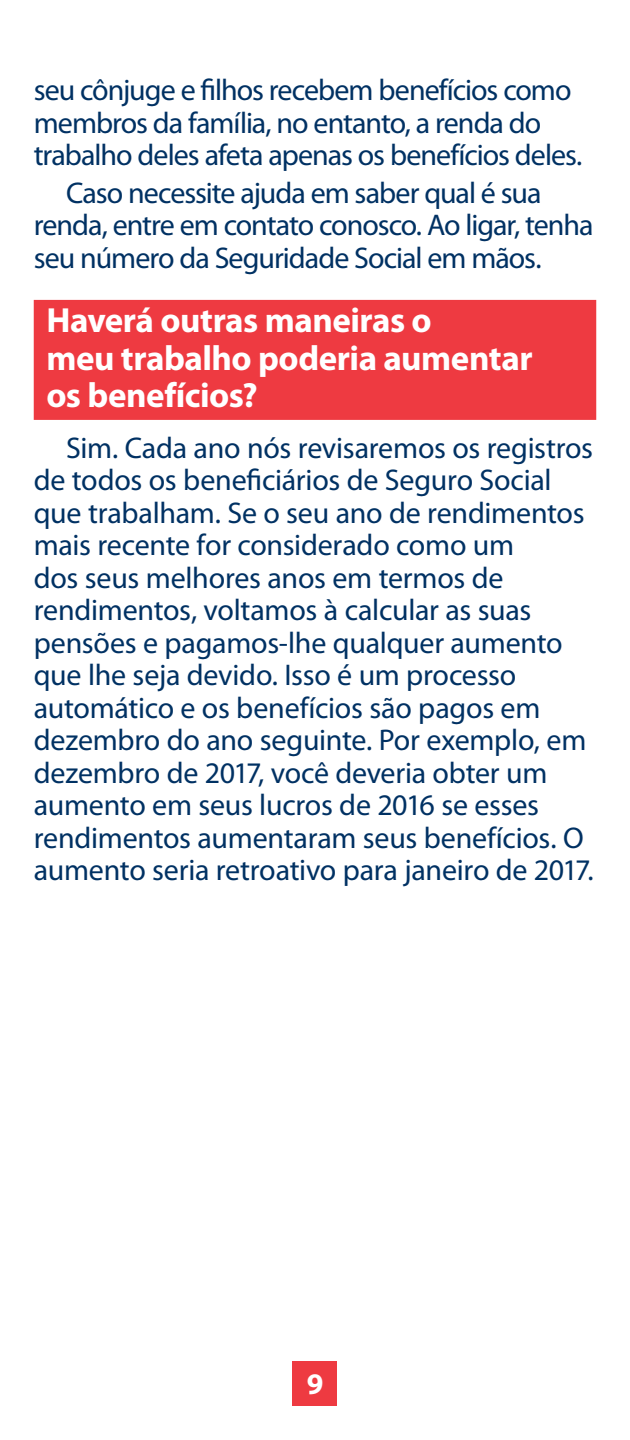
<style>
.page{position:relative;width:630px;height:1440px;background:#fff}
.page>*{position:absolute;margin:0;border:0;box-sizing:border-box;transform-origin:0 0}
.H1-3{font:700 35px/37.5px "Myriad Pro";letter-spacing:-.015em;color:#fff}
.Paragraph{font:30px/32.5px "Myriad Pro";letter-spacing:-.01em;color:#003163}
.Paragraph-2{font:30px/32.5px "Myriad Pro";letter-spacing:-.03em;color:#003163}
.Paragraph-3{font:30px/32.5px "Myriad Pro";letter-spacing:-.035em;color:#003163}
.t1{font:700 30px "Myriad Pro";color:#fff}
</style>
<div class="page">
<div style="left:292px;top:1361px;width:46px;height:45px;background:#ee3a41"></div>
<div style="left:34px;top:300px;width:562px;height:120px;background:#ee3a41"></div>
<p class="Paragraph-2" style="left:34px;top:73px;width:550px">seu cônjuge e filhos recebem benefícios como membros da família, no entanto, a renda do trabalho deles afeta apenas os benefícios deles.</p>
<p class="Paragraph-3" style="left:34px;top:176px;width:561px;text-indent:32px">Caso necessite ajuda em saber qual é sua renda, entre em contato conosco. Ao ligar, tenha seu número da Seguridade Social em mãos.</p>
<h1 class="H1-3" style="left:46px;top:301px;width:488px">Haverá outras maneiras o<br>meu trabalho poderia aumentar os benefícios?</h1>
<p class="Paragraph" style="left:34px;top:431px;width:561px;text-indent:32px">Sim. Cada ano nós revisaremos os registros de todos os beneficiários de Seguro Social que trabalham. Se o seu ano de rendimentos mais recente for considerado como um<br>dos seus melhores anos em termos de rendimentos, voltamos à calcular as suas pensões e pagamos-lhe qualquer aumento que lhe seja devido. Isso é um processo automático e os benefícios são pagos em dezembro do ano seguinte. Por exemplo, em dezembro de 2017, você deveria obter um aumento em seus lucros de 2016 se esses rendimentos aumentaram seus benefícios. O aumento seria retroativo para janeiro de 2017.</p>
<p class="t1" style="left:307px;top:1364px;width:18px">9</p>
</div>
